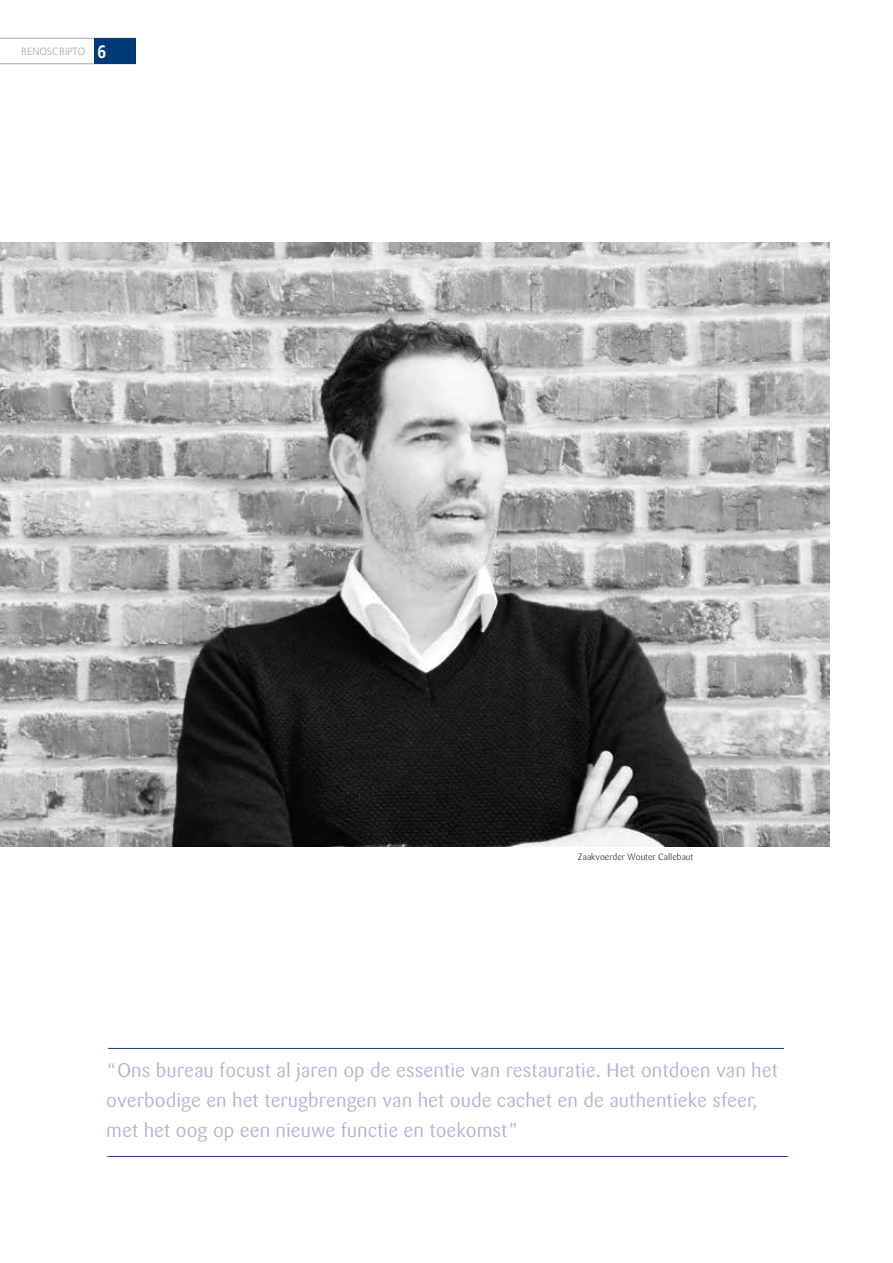
<style>
.page{position:relative;width:893px;height:1263px;background:#fff}
.page>*{position:absolute;margin:0;border:0;box-sizing:border-box;transform-origin:0 0}
.t1{font:19.5px/30px "Sari";color:#b0b6d4}
.t2{font:300 10.5px "Frutiger LT Std";color:#a8a8a7}
.t3{font:300 9px "Sari";color:#000}
.s1{font-weight:700;font-size:18px;color:#fff}
</style>
<div class="page">
<hr style="left:0;top:38px;width:136px;height:1px;background:#a8a8a7">
<hr style="left:0;top:64px;width:136px;height:1px;background:#a8a8a7">
<div style="left:95px;top:38px;width:41px;height:26px;background:#003a78"></div>
<hr style="left:108px;top:1048px;width:676px;height:1px;background:#283583">
<hr style="left:107px;top:1156px;width:681px;height:1px;background:#283583">
<img style="left:0;top:242px;width:829px;height:605px">
<p class="t2" style="left:21px;top:45px;width:86px">RENOSCRIPTO <span class="s1">6</span></p>
<p class="t3" style="left:578px;top:851px;width:117px">Zaakvoerder Wouter Callebaut</p>
<p class="t1" style="left:106px;top:1055px;width:673px">“Ons bureau focust al jaren op de essentie van restauratie. Het ontdoen van het overbodige en het terugbrengen van het oude cachet en de authentieke sfeer, met het oog op een nieuwe functie en toekomst”</p>
</div>
